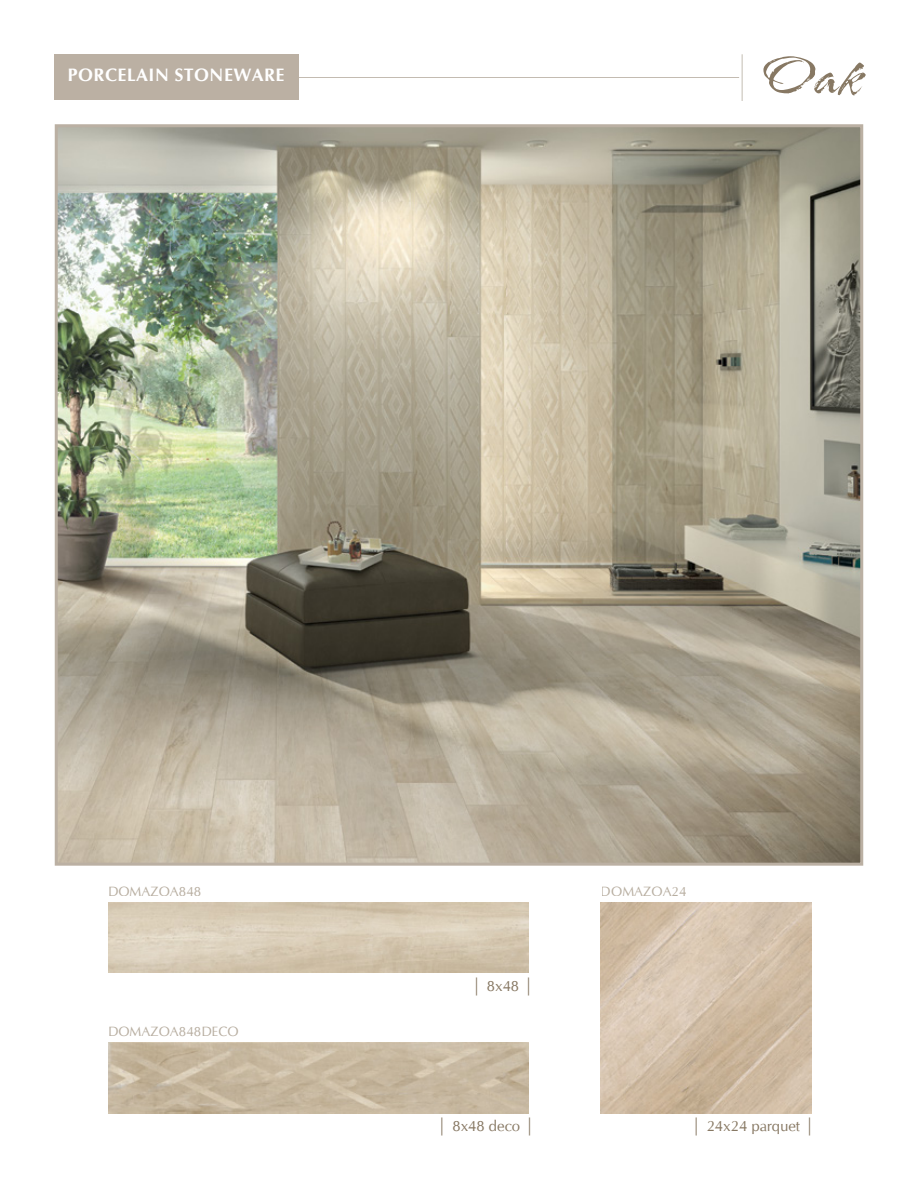
<style>
.page{position:relative;width:918px;height:1188px;background:#fff}
.page>*{position:absolute;margin:0;border:0;box-sizing:border-box;transform-origin:0 0}
.t1{font:63px "Arid ITCTT";color:#877863}
.t2{font:700 18px "CG Omega";letter-spacing:.025em;color:#fff}
.t3{font:15px "CG Omega";color:#877863}
.t4{font:13.5px "CG Omega";color:#a09381}
.s1{font-size:18px}
</style>
<div class="page">
<img style="left:59px;top:128px;width:800px;height:734px">
<div style="left:55px;top:124px;width:808px;height:742px;border:3px solid #bbb0a3"></div>
<hr style="left:298px;top:77px;width:441px;height:1px;background:#877863">
<hr style="left:742px;top:54px;width:1px;height:47px;background:#877863">
<div style="left:54px;top:54px;width:244px;height:46px;background:#bbb0a3"></div>
<img style="left:108px;top:1043px;width:421px;height:70px">
<img style="left:601px;top:903px;width:210px;height:210px">
<h2 class="t2" style="left:68px;top:63px;width:219px">PORCELAIN STONEWARE</h2>
<h1 class="t1" style="left:759px;top:42px;width:106px">Oak</h1>
<p class="t4" style="left:108px;top:883px;width:95px">DOMAZOA848</p>
<p class="t4" style="left:108px;top:1023px;width:132px">DOMAZOA848DECO</p>
<p class="t3" style="left:472px;top:977px;width:63px"><span class="s1">|</span> 8x48 <span class="s1">|</span></p>
<p class="t3" style="left:438px;top:1117px;width:98px"><span class="s1">|</span> 8x48 deco <span class="s1">|</span></p>
<p class="t4" style="left:601px;top:883px;width:87px">DOMAZOA24</p>
<p class="t3" style="left:692px;top:1117px;width:124px"><span class="s1">|</span> 24x24 parquet <span class="s1">|</span></p>
</div>
